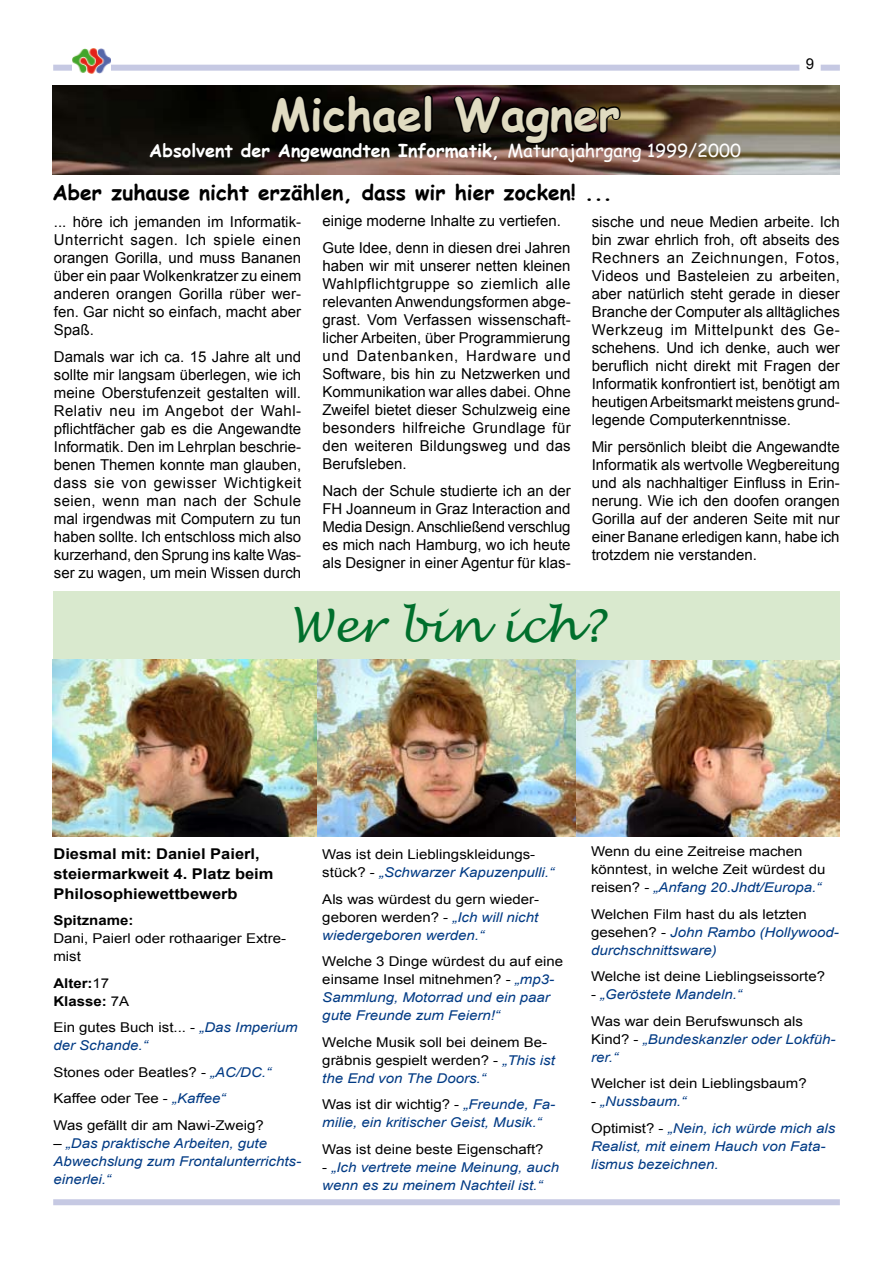
<style>
.page{position:relative;width:893px;height:1263px;background:#fff}
.page>*{position:absolute;margin:0;border:0;box-sizing:border-box;transform-origin:0 0}
.t1{font:700 45px "Comic Sans MS";color:#e0dbc1}
.t2{font:italic 45px "Lucida Handwriting";color:#006f2c}
.t3{font:700 21px "Comic Sans MS";color:#000}
.t4{font:700 18px "Comic Sans MS";color:#fff}
.t5{font:15px/18px "Arial";color:#000;text-align:justify}
.t6{font:700 14.85px/19.8px "Arial";color:#000;scale:1.11 1}
.t7{font:13.5px/18px "Arial";color:#000;scale:1.11 1}
.t8{font:italic 13.5px/18px "Arial";color:#003a84;scale:1.11 1}
.t9{font:700 13.5px/18px "Arial";color:#000;scale:1.11 1}
.s1{font-weight:400}
.s2{font-style:normal;color:#000}
.s3{font-style:italic;color:#003a84}
</style>
<div class="page">
<div style="left:53px;top:1199px;width:787px;height:6px;background:#c6c9e3"></div>
<div style="left:53px;top:65px;width:787px;height:6px;background:#c6c9e3"></div>
<img style="left:72px;top:49px;width:39px;height:24px">
<div style="left:800px;top:53px;width:20px;height:24px;background:#fff"></div>
<img style="left:53px;top:85px;width:786px;height:89px">
<svg style="left:269px;top:64px;width:165px;height:111px"></svg>
<svg style="left:451px;top:93px;width:171px;height:82px;background:#3f2a25"></svg>
<div style="left:54px;top:591px;width:786px;height:70px;background:#d9e9ce"></div>
<img style="left:316px;top:660px;width:260px;height:177px">
<img style="left:576px;top:660px;width:264px;height:177px">
<img style="left:52px;top:659px;width:264px;height:178px">
<h1 class="t1" style="left:271px;top:81px;width:351px">Michael Wagner</h1>
<p class="t4" style="left:149px;top:137px;width:593px">Absolvent der Angewandten Informatik, <span class="s1">Maturajahrgang 1999/2000</span></p>
<p class="t5" style="left:806px;top:54px;width:10px">9</p>
<h2 class="t3" style="left:52px;top:176px;width:561px">Aber zuhause nicht erzählen, dass wir hier zocken! ...</h2>
<p class="t5" style="left:54px;top:213px;width:249px">... höre ich jemanden im Informatik-Unterricht sagen. Ich spiele einen orangen Gorilla, und muss Bananen über ein paar Wolkenkratzer zu einem anderen orangen Gorilla rüber wer&shy;fen. Gar nicht so einfach, macht aber Spaß.</p>
<p class="t5" style="left:54px;top:348px;width:249px">Damals war ich ca. 15 Jahre alt und sollte mir langsam überlegen, wie ich meine Oberstufenzeit gestalten will.<br>Relativ neu im Angebot der Wahl&shy;pflichtfächer gab es die Angewandte Informatik. Den im Lehrplan beschrie&shy;benen Themen konnte man glauben, dass sie von gewisser Wichtigkeit seien, wenn man nach der Schule mal irgendwas mit Computern zu tun haben sollte. Ich entschloss mich also kurzerhand, den Sprung ins kalte Was&shy;ser zu wagen, um mein Wissen durch</p>
<p class="t5" style="left:322px;top:208px;width:250px;line-height:27px">einige moderne Inhalte zu vertiefen.<br>Gute Idee, denn in diesen drei Jahren</p>
<p class="t5" style="left:322px;top:257px;width:250px">haben wir mit unserer netten kleinen Wahlpflichtgruppe so ziemlich alle relevanten Anwendungsformen abge&shy;grast. Vom Verfassen wissenschaft&shy;licher Arbeiten, über Programmierung und Datenbanken, Hardware und Software, bis hin zu Netzwerken und Kommunikation war alles dabei. Ohne Zweifel bietet dieser Schulzweig eine besonders hilfreiche Grundlage für den weiteren Bildungsweg und das Berufsleben.</p>
<p class="t5" style="left:322px;top:482px;width:250px">Nach der Schule studierte ich an der FH Joanneum in Graz Interaction and Media Design. Anschließend verschlug es mich nach Hamburg, wo ich heute als Designer in einer Agentur für klas-</p>
<h1 class="t2" style="left:290px;top:599px;width:315px">Wer bin ich?</h1>
<p class="t5" style="left:592px;top:213px;width:250px">sische und neue Medien arbeite. Ich bin zwar ehrlich froh, oft abseits des Rechners an Zeichnungen, Fotos, Videos und Basteleien zu arbeiten, aber natürlich steht gerade in dieser Branche der Computer als alltägliches Werkzeug im Mittelpunkt des Ge&shy;schehens. Und ich denke, auch wer beruflich nicht direkt mit Fragen der Informatik konfrontiert ist, benötigt am heutigen Arbeitsmarkt meistens grund&shy;legende Computerkenntnisse.</p>
<p class="t5" style="left:592px;top:438px;width:250px">Mir persönlich bleibt die Angewandte Informatik als wertvolle Wegbereitung und als nachhaltiger Einfluss in Erin&shy;nerung. Wie ich den doofen orangen Gorilla auf der anderen Seite mit nur einer Banane erledigen kann, habe ich trotzdem nie verstanden.</p>
<p class="t6" style="left:53px;top:845px;width:200px">Diesmal mit: Daniel Paierl, steiermarkweit 4. Platz beim<br>Philosophiewettbewerb</p>
<p class="t9" style="left:53px;top:912px;width:74px">Spitzname:</p>
<p class="t7" style="left:53px;top:930px;width:211px">Dani, Paierl oder rothaariger Extre&shy;mist</p>
<p class="t9" style="left:53px;top:975px;width:70px">Alter:<span class="s1">17<br></span>Klasse: <span class="s1">7A</span></p>
<p class="t8" style="left:53px;top:1019px;width:222px"><span class="s2">Ein gutes Buch ist... -</span> „Das Imperium der Schande.“</p>
<p class="t7" style="left:53px;top:1059px;width:198px;line-height:26.5px">Stones oder Beatles? - <span class="s3">„AC/DC.“<br></span>Kaffee oder Tee - <span class="s3">„Kaffee“<br></span>Was gefällt dir am Nawi-Zweig?</p>
<p class="t8" style="left:53px;top:1134px;width:225px"><span class="s2">–</span> „Das praktische Arbeiten, gute<br>Abwechslung zum Frontalunterrichts&shy;einerlei.“</p>
<p class="t7" style="left:322px;top:846px;width:210px">Was ist dein Lieblingskleidungs&shy;stück? - <span class="s3">„Schwarzer Kapuzenpulli.“</span></p>
<p class="t7" style="left:322px;top:890px;width:197px;text-align:justify">Als was würdest du gern wieder&shy;geboren werden? - <span class="s3">„Ich will nicht wiedergeboren werden.“</span></p>
<p class="t8" style="left:322px;top:953px;width:218px"><span class="s2">Welche 3 Dinge würdest du auf eine einsame Insel mitnehmen? -</span> „mp3-<br>Sammlung, Motorrad und ein paar gute Freunde zum Feiern!“</p>
<p class="t7" style="left:322px;top:1033px;width:211px">Welche Musik soll bei deinem Be&shy;gräbnis gespielt werden? - <span class="s3">„This ist the End von The Doors.“</span></p>
<p class="t8" style="left:322px;top:1096px;width:211px"><span class="s2">Was ist dir wichtig? -</span> „Freunde, Fa&shy;milie, ein kritischer Geist, Musik.“</p>
<p class="t7" style="left:322px;top:1140px;width:201px">Was ist deine beste Eigenschaft?</p>
<p class="t8" style="left:322px;top:1158px;width:215px"><span class="s2">-</span> „Ich vertrete meine Meinung, auch wenn es zu meinem Nachteil ist.“</p>
<p class="t7" style="left:591px;top:843px;width:213px">Wenn du eine Zeitreise machen könntest, in welche Zeit würdest du reisen? - <span class="s3">„Anfang 20.Jhdt/Europa.“</span></p>
<p class="t8" style="left:591px;top:905px;width:225px"><span class="s2">Welchen Film hast du als letzten gesehen? -</span> John Rambo (Hollywood&shy;durchschnittsware)</p>
<p class="t7" style="left:591px;top:968px;width:212px">Welche ist deine Lieblingseissorte?</p>
<p class="t7" style="left:591px;top:981px;width:192px;line-height:26.5px">- <span class="s3">„Geröstete Mandeln.“<br></span>Was war dein Berufswunsch als</p>
<p class="t8" style="left:591px;top:1030px;width:222px"><span class="s2">Kind? -</span> „Bundeskanzler oder Lokfüh&shy;rer.“</p>
<p class="t7" style="left:591px;top:1075px;width:196px">Welcher ist dein Lieblingsbaum?</p>
<p class="t8" style="left:591px;top:1088px;width:222px;line-height:26.5px"><span class="s2">-</span> „Nussbaum.“<br><span class="s2">Optimist? -</span> „Nein, ich würde mich als</p>
<p class="t8" style="left:591px;top:1137px;width:213px">Realist, mit einem Hauch von Fata&shy;lismus bezeichnen.</p>
</div>
